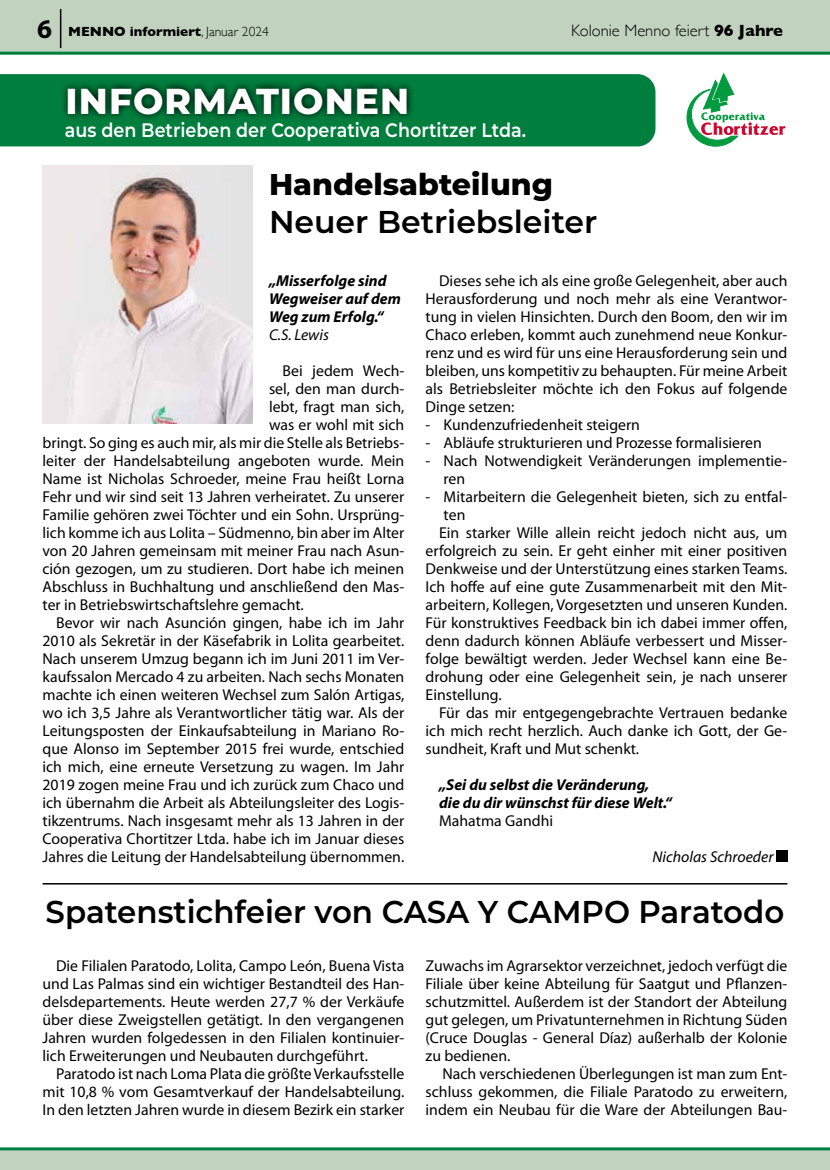
<style>
.page{position:relative;width:830px;height:1170px;background:#fff}
.page>*{position:absolute;margin:0;border:0;box-sizing:border-box;transform-origin:0 0}
.t1{font:800 36px "Montserrat";letter-spacing:.03em;color:#fff}
.t2{font:600 31.5px "Montserrat";color:#000}
.t3{font:800 30px "Montserrat";color:#000}
.t4{font:600 19.5px "Montserrat";color:#fff;scale:.9 1}
.t5{font:300 16.5px "Gill Sans";color:#000}
.t6{font:15.75px/18px "Myriad Pro";color:#000;text-align:justify}
.t7{font:italic 700 15.75px/18px "Myriad Pro";color:#000}
.t8{font:italic 15.75px "Myriad Pro";color:#000}
.t9{font:700 13.5px "Gill Sans";color:#000}
.s1{font-family:"Myriad Pro";font-size:27px}
.s2{font-weight:300}
.s3{font-weight:700}
</style>
<div class="page">
<div style="left:0;top:0;width:829px;height:54px;background:#c1d3be"></div>
<hr style="left:829px;top:0;width:1px;height:54px;background:#c1d3be">
<hr style="left:0;top:52px;width:829px;height:3px;background:#007e3d">
<hr style="left:60px;top:9px;width:1px;height:39px;background:#000">
<div style="left:0;top:1148px;width:829px;height:21px;background:#c1d3be"></div>
<hr style="left:0;top:1147px;width:829px;height:3px;background:#007e3d">
<svg style="left:829px;top:1147px;width:1px;height:22px"></svg>
<div style="left:0;top:74px;width:655px;height:72px;background:#007e3d"></div>
<svg style="left:60px;top:80px;width:355px;height:42px;background:#005328"></svg>
<svg style="left:686px;top:73px;width:98px;height:73px"></svg>
<div style="left:775px;top:850px;width:12px;height:11px;background:#000"></div>
<img style="left:43px;top:166px;width:209px;height:257px">
<hr style="left:43px;top:883px;width:744px;height:1px;background:#000">
<p class="t9" style="left:37px;top:21px;width:233px"><span class="s1">6</span> MENNO informiert<span class="s2">, Januar 2024</span></p>
<p class="t5" style="left:570px;top:18px;width:213px">Kolonie Menno feiert <span class="s3">96 Jahre</span></p>
<h1 class="t1" style="left:66px;top:74px;width:345px">INFORMATIONEN</h1>
<p class="t4" style="left:65px;top:116px;width:513px">aus den Betrieben der Cooperativa Chortitzer Ltda.</p>
<h3 class="t3" style="left:269px;top:162px;width:285px">Handelsabteilung</h3>
<h2 class="t2" style="left:269px;top:199px;width:330px">Neuer Betriebsleiter</h2>
<p class="t6" style="left:425px;top:271px;width:363px;text-indent:13px">Dieses sehe ich als eine große Gelegenheit, aber auch Herausforderung und noch mehr als eine Verantwor&shy;tung in vielen Hinsichten. Durch den Boom, den wir im Chaco erleben, kommt auch zunehmend neue Konkur&shy;renz und es wird für uns eine Herausforderung sein und bleiben, uns kompetitiv zu behaupten. Für meine Arbeit als Betriebsleiter möchte ich den Fokus auf folgende Dinge setzen:</p>
<p class="t6" style="left:425px;top:415px;width:216px">- Kundenzufriedenheit steigern</p>
<p class="t6" style="left:425px;top:433px;width:337px">- Abläufe strukturieren und Prozesse formalisieren</p>
<p class="t6" style="left:443px;top:451px;width:345px;text-indent:-18px">- Nach Notwendigkeit Veränderungen implementie&shy;ren</p>
<p class="t6" style="left:425px;top:487px;width:363px">- Mitarbeitern die Gelegenheit bieten, sich zu entfal-</p>
<p class="t6" style="left:443px;top:505px;width:23px">ten</p>
<p class="t6" style="left:439px;top:523px;width:349px">Ein starker Wille allein reicht jedoch nicht aus, um</p>
<p class="t6" style="left:425px;top:541px;width:363px">erfolgreich zu sein. Er geht einher mit einer positiven</p>
<p class="t6" style="left:425px;top:559px;width:363px">Denkweise und der Unterstützung eines starken Teams.</p>
<p class="t6" style="left:425px;top:577px;width:363px">Ich hoffe auf eine gute Zusammenarbeit mit den Mit-</p>
<p class="t6" style="left:425px;top:595px;width:363px">arbeitern, Kollegen, Vorgesetzten und unseren Kunden.</p>
<p class="t6" style="left:425px;top:613px;width:363px">Für konstruktives Feedback bin ich dabei immer offen,</p>
<p class="t6" style="left:425px;top:631px;width:363px">denn dadurch können Abläufe verbessert und Misser-</p>
<p class="t6" style="left:425px;top:649px;width:363px">folge bewältigt werden. Jeder Wechsel kann eine Be-</p>
<p class="t6" style="left:425px;top:667px;width:363px">drohung oder eine Gelegenheit sein, je nach unserer</p>
<p class="t6" style="left:425px;top:685px;width:78px">Einstellung.</p>
<p class="t6" style="left:439px;top:703px;width:349px">Für das mir entgegengebrachte Vertrauen bedanke</p>
<p class="t6" style="left:425px;top:721px;width:363px">ich mich recht herzlich. Auch danke ich Gott, der Ge-</p>
<p class="t6" style="left:425px;top:739px;width:215px">sundheit, Kraft und Mut schenkt.</p>
<p class="t7" style="left:439px;top:775px;width:234px">„Sei du selbst die Veränderung, die du dir wünschst für diese Welt.“</p>
<p class="t6" style="left:439px;top:811px;width:115px">Mahatma Gandhi</p>
<p class="t8" style="left:652px;top:846px;width:122px">Nicholas Schroeder</p>
<h2 class="t2" style="left:46px;top:889px;width:740px">Spatenstichfeier von CASA Y CAMPO Paratodo</h2>
<p class="t6" style="left:43px;top:955px;width:363px;text-indent:13px">Die Filialen Paratodo, Lolita, Campo León, Buena Vista und Las Palmas sind ein wichtiger Bestandteil des Han&shy;delsdepartements. Heute werden 27,7 % der Verkäufe über diese Zweigstellen getätigt. In den vergangenen Jahren wurden folgedessen in den Filialen kontinuier&shy;lich Erweiterungen und Neubauten durchgeführt.</p>
<p class="t6" style="left:43px;top:1063px;width:363px;text-indent:13px">Paratodo ist nach Loma Plata die größte Verkaufsstelle mit 10,8 % vom Gesamtverkauf der Handelsabteilung.<br>In den letzten Jahren wurde in diesem Bezirk ein starker</p>
<p class="t7" style="left:269px;top:271px;width:133px">„Misserfolge sind<br>Wegweiser auf dem<br>Weg zum Erfolg.“</p>
<p class="t8" style="left:269px;top:324px;width:61px">C.S. Lewis</p>
<p class="t6" style="left:282px;top:361px;width:123px">Bei jedem Wech-</p>
<p class="t6" style="left:269px;top:379px;width:137px">sel, den man durch-</p>
<p class="t6" style="left:269px;top:397px;width:137px">lebt, fragt man sich,</p>
<p class="t6" style="left:269px;top:415px;width:137px">was er wohl mit sich</p>
<p class="t6" style="left:43px;top:433px;width:363px">bringt. So ging es auch mir, als mir die Stelle als Betriebs-</p>
<p class="t6" style="left:43px;top:451px;width:363px">leiter der Handelsabteilung angeboten wurde. Mein</p>
<p class="t6" style="left:43px;top:469px;width:363px">Name ist Nicholas Schroeder, meine Frau heißt Lorna</p>
<p class="t6" style="left:43px;top:487px;width:363px">Fehr und wir sind seit 13 Jahren verheiratet. Zu unserer</p>
<p class="t6" style="left:43px;top:505px;width:363px">Familie gehören zwei Töchter und ein Sohn. Ursprüng-</p>
<p class="t6" style="left:43px;top:523px;width:363px">lich komme ich aus Lolita – Südmenno, bin aber im Alter</p>
<p class="t6" style="left:43px;top:541px;width:363px">von 20 Jahren gemeinsam mit meiner Frau nach Asun-</p>
<p class="t6" style="left:43px;top:559px;width:363px">ción gezogen, um zu studieren. Dort habe ich meinen</p>
<p class="t6" style="left:43px;top:577px;width:363px">Abschluss in Buchhaltung und anschließend den Mas-</p>
<p class="t6" style="left:43px;top:595px;width:262px">ter in Betriebswirtschaftslehre gemacht.</p>
<p class="t6" style="left:56px;top:613px;width:349px">Bevor wir nach Asunción gingen, habe ich im Jahr</p>
<p class="t6" style="left:43px;top:631px;width:363px">2010 als Sekretär in der Käsefabrik in Lolita gearbeitet.</p>
<p class="t6" style="left:43px;top:649px;width:363px">Nach unserem Umzug begann ich im Juni 2011 im Ver-</p>
<p class="t6" style="left:43px;top:667px;width:363px">kaufssalon Mercado 4 zu arbeiten. Nach sechs Monaten</p>
<p class="t6" style="left:43px;top:685px;width:363px">machte ich einen weiteren Wechsel zum Salón Artigas,</p>
<p class="t6" style="left:43px;top:703px;width:363px">wo ich 3,5 Jahre als Verantwortlicher tätig war. Als der</p>
<p class="t6" style="left:43px;top:721px;width:363px">Leitungsposten der Einkaufsabteilung in Mariano Ro-</p>
<p class="t6" style="left:43px;top:739px;width:363px">que Alonso im September 2015 frei wurde, entschied</p>
<p class="t6" style="left:43px;top:757px;width:363px">ich mich, eine erneute Versetzung zu wagen. Im Jahr</p>
<p class="t6" style="left:43px;top:775px;width:363px">2019 zogen meine Frau und ich zurück zum Chaco und</p>
<p class="t6" style="left:43px;top:793px;width:363px">ich übernahm die Arbeit als Abteilungsleiter des Logis-</p>
<p class="t6" style="left:43px;top:811px;width:363px">tikzentrums. Nach insgesamt mehr als 13 Jahren in der</p>
<p class="t6" style="left:43px;top:829px;width:363px">Cooperativa Chortitzer Ltda. habe ich im Januar dieses</p>
<p class="t6" style="left:43px;top:847px;width:363px">Jahres die Leitung der Handelsabteilung übernommen.</p>
<p class="t6" style="left:425px;top:955px;width:363px">Zuwachs im Agrarsektor verzeichnet, jedoch verfügt die Filiale über keine Abteilung für Saatgut und Pflanzen&shy;schutzmittel. Außerdem ist der Standort der Abteilung gut gelegen, um Privatunternehmen in Richtung Süden (Cruce Douglas - General Díaz) außerhalb der Kolonie zu bedienen.</p>
<p class="t6" style="left:425px;top:1063px;width:363px;text-indent:17px">Nach verschiedenen Überlegungen ist man zum Ent&shy;schluss gekommen, die Filiale Paratodo zu erweitern, indem ein Neubau für die Ware der Abteilungen Bau-</p>
</div>
